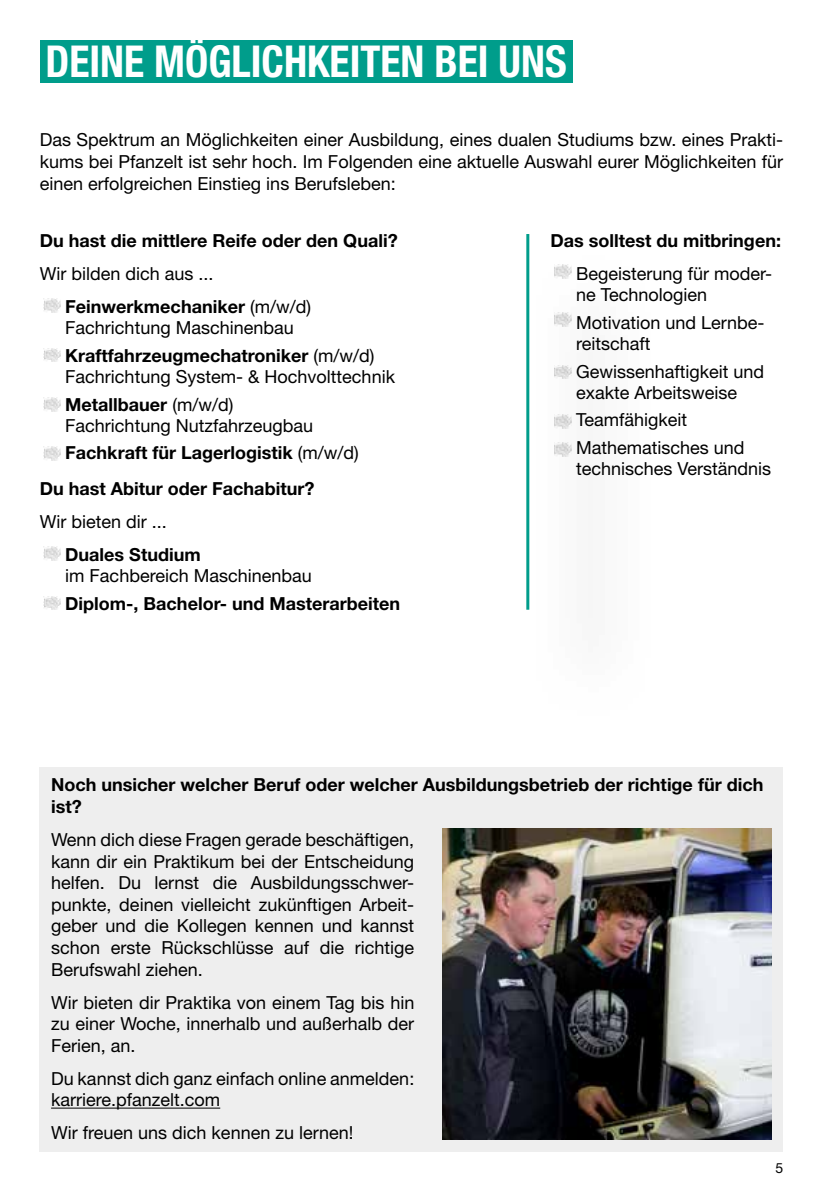
<style>
.page{position:relative;width:840px;height:1191px;background:#fff}
.page>*{position:absolute;margin:0;border:0;box-sizing:border-box;transform-origin:0 0}
.t1{font:700 condensed 44px "Helvetica Neue LT Pro";color:#fff;scale:.95 1}
.t2{font:18px/21.6px "Helvetica Neue LT Pro";color:#000}
.t3{font:700 18px/21.6px "Helvetica Neue LT Pro";color:#000}
.t4{font:14px "Helvetica Neue LT Pro";color:#000}
.s1{font-weight:700}
</style>
<div class="page">
<img style="left:44px;top:299px;width:17px;height:13px">
<img style="left:44px;top:547px;width:17px;height:13px">
<img style="left:44px;top:348px;width:17px;height:14px">
<img style="left:44px;top:596px;width:17px;height:14px">
<img style="left:44px;top:397px;width:17px;height:14px">
<img style="left:44px;top:447px;width:17px;height:13px">
<div style="left:40px;top:767px;width:742px;height:384px;background:#eee"></div>
<hr style="left:51px;top:1107px;width:169px;height:1px;background:#000">
<img style="left:442px;top:828px;width:329px;height:312px">
<hr style="left:526px;top:234px;width:3px;height:375px;background:#009d8b">
<div style="left:40px;top:40px;width:532px;height:42px;background:#009d8b"></div>
<h1 class="t1" style="left:45px;top:35px;width:550px">DEINE MÖGLICHKEITEN BEI UNS</h1>
<p class="t2" style="left:40px;top:129px;width:744px;text-align:justify">Das Spektrum an Möglichkeiten einer Ausbildung, eines dualen Studiums bzw. eines Prakti&shy;kums bei Pfanzelt ist sehr hoch. Im Folgenden eine aktuelle Auswahl eurer Möglichkeiten für einen erfolgreichen Einstieg ins Berufsleben:</p>
<p class="t3" style="left:40px;top:229px;width:359px">Du hast die mittlere Reife oder den Quali?</p>
<p class="t2" style="left:65px;top:256px;width:247px;line-height:33px;text-indent:-26px">Wir bilden dich aus ...<br><span class="s1">Feinwerkmechaniker</span> (m/w/d)</p>
<p class="t2" style="left:65px;top:314px;width:310px;line-height:27.2px">Fachrichtung Maschinenbau<br><span class="s1">Kraftfahrzeugmechatroniker</span> (m/w/d)</p>
<p class="t2" style="left:65px;top:363px;width:331px;line-height:27.2px">Fachrichtung System- &amp; Hochvolttechnik<br><span class="s1">Metallbauer</span> (m/w/d)</p>
<p class="t2" style="left:65px;top:412px;width:295px;line-height:27.2px">Fachrichtung Nutzfahrzeugbau<br><span class="s1">Fachkraft für Lagerlogistik</span> (m/w/d)</p>
<p class="t3" style="left:40px;top:477px;width:276px">Du hast Abitur oder Fachabitur?</p>
<p class="t2" style="left:40px;top:510px;width:129px">Wir bieten dir ...</p>
<p class="t3" style="left:65px;top:543px;width:137px">Duales Studium</p>
<p class="t2" style="left:65px;top:565px;width:248px">im Fachbereich Maschinenbau</p>
<p class="t3" style="left:65px;top:592px;width:336px">Diplom-, Bachelor- und Masterarbeiten</p>
<p class="t3" style="left:550px;top:229px;width:232px">Das solltest du mitbringen:</p>
<p class="t2" style="left:575px;top:262px;width:198px">Begeisterung für moder&shy;ne Technologien</p>
<p class="t2" style="left:575px;top:311px;width:190px">Motivation und Lernbe&shy;reitschaft</p>
<p class="t2" style="left:575px;top:360px;width:190px">Gewissenhaftigkeit und exakte Arbeitsweise</p>
<p class="t2" style="left:575px;top:406px;width:170px;line-height:27.2px">Teamfähigkeit<br>Mathematisches und</p>
<p class="t2" style="left:575px;top:458px;width:197px">technisches Verständnis</p>
<p class="t3" style="left:51px;top:773px;width:713px">Noch unsicher welcher Beruf oder welcher Ausbildungsbetrieb der richtige für dich ist?</p>
<p class="t2" style="left:51px;top:828px;width:364px;text-align:justify">Wenn dich diese Fragen gerade beschäftigen, kann dir ein Praktikum bei der Entscheidung helfen. Du lernst die Ausbildungsschwer&shy;punkte, deinen vielleicht zukünftigen Arbeit&shy;geber und die Kollegen kennen und kannst schon erste Rückschlüsse auf die richtige Berufswahl ziehen.</p>
<p class="t2" style="left:51px;top:991px;width:364px;text-align:justify">Wir bieten dir Praktika von einem Tag bis hin zu einer Woche, innerhalb und außerhalb der Ferien, an.</p>
<p class="t2" style="left:51px;top:1067px;width:364px">Du kannst dich ganz einfach online anmelden: karriere.pfanzelt.com</p>
<p class="t2" style="left:51px;top:1121px;width:304px">Wir freuen uns dich kennen zu lernen!</p>
<p class="t4" style="left:775px;top:1159px;width:9px">5</p>
</div>
